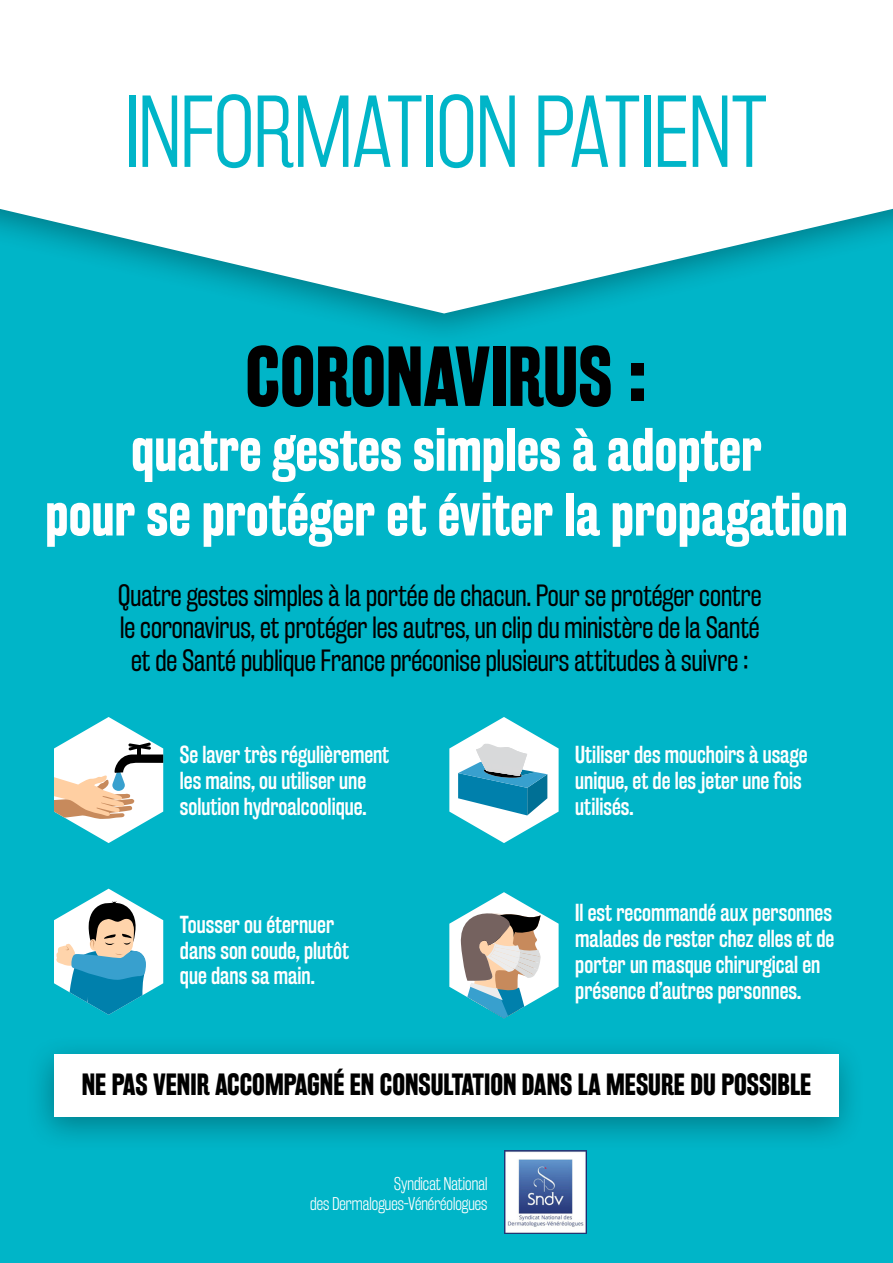
<style>
.page{position:relative;width:893px;height:1263px;background:#fff}
.page>*{position:absolute;margin:0;border:0;box-sizing:border-box;transform-origin:0 0}
.t1{font:90px "Rakesly Lt";color:#00b5c8}
.t2{font:700 75px "Rakesly Rg";color:#000}
.t3{font:700 54px "Rakesly Rg";color:#fff}
.t4{font:27px "Rakesly Bk";color:#000}
.t5{font:700 27px "Rakesly Rg";color:#000}
.t6{font:21.6px/26px "Rakesly Rg";color:#fff}
.t7{font:16.2px "Rakesly Lt";color:#fff}
</style>
<div class="page">
<div style="left:0;top:40px;width:893px;height:1223px;background:#00b5c8"></div>
<svg style="left:0;top:40px;width:893px;height:273px;background:#ceeef2"></svg>
<div style="left:24px;top:1034px;width:841px;height:119px;background:#000;opacity:.31"></div>
<div style="left:54px;top:1054px;width:785px;height:62px;background:#fff"></div>
<svg style="left:54px;top:717px;width:109px;height:126px"></svg>
<svg style="left:54px;top:889px;width:109px;height:126px"></svg>
<svg style="left:449px;top:717px;width:110px;height:126px"></svg>
<svg style="left:449px;top:892px;width:110px;height:126px"></svg>
<img style="left:504px;top:1150px;width:83px;height:83px">
<p class="t1" style="left:125px;top:78px;width:644px">INFORMATION PATIENT</p>
<p class="t2" style="left:245px;top:332px;width:404px">CORONAVIRUS :</p>
<p class="t3" style="left:131px;top:417px;width:632px">quatre gestes simples à adopter</p>
<p class="t3" style="left:45px;top:482px;width:804px">pour se protéger et éviter la propagation</p>
<p class="t4" style="left:118px;top:579px;width:645px">Quatre gestes simples à la portée de chacun. Pour se protéger contre</p>
<p class="t4" style="left:120px;top:612px;width:641px">le coronavirus, et protéger les autres, un clip du ministère de la Santé</p>
<p class="t4" style="left:131px;top:644px;width:619px">et de Santé publique France préconise plusieurs attitudes à suivre :</p>
<p class="t6" style="left:180px;top:741px;width:211px">Se laver très régulièrement</p>
<p class="t6" style="left:180px;top:767px;width:188px">les mains, ou utiliser une</p>
<p class="t6" style="left:180px;top:793px;width:188px">solution hydroalcoolique.</p>
<p class="t6" style="left:180px;top:911px;width:156px">Tousser ou éternuer</p>
<p class="t6" style="left:180px;top:937px;width:171px">dans son coude, plutôt</p>
<p class="t6" style="left:180px;top:963px;width:136px">que dans sa main.</p>
<p class="t6" style="left:575px;top:741px;width:234px">Utiliser des mouchoirs à usage unique, et de les jeter une fois utilisés.</p>
<p class="t6" style="left:575px;top:899px;width:261px">Il est recommandé aux personnes malades de rester chez elles et de porter un masque chirurgical en présence d’autres personnes.</p>
<p class="t5" style="left:82px;top:1068px;width:731px">NE PAS VENIR ACCOMPAGNÉ EN CONSULTATION DANS LA MESURE DU POSSIBLE</p>
<p class="t7" style="left:394px;top:1174px;width:95px">Syndicat National</p>
<p class="t7" style="left:310px;top:1194px;width:179px">des Dermalogues-Vénéréologues</p>
</div>
